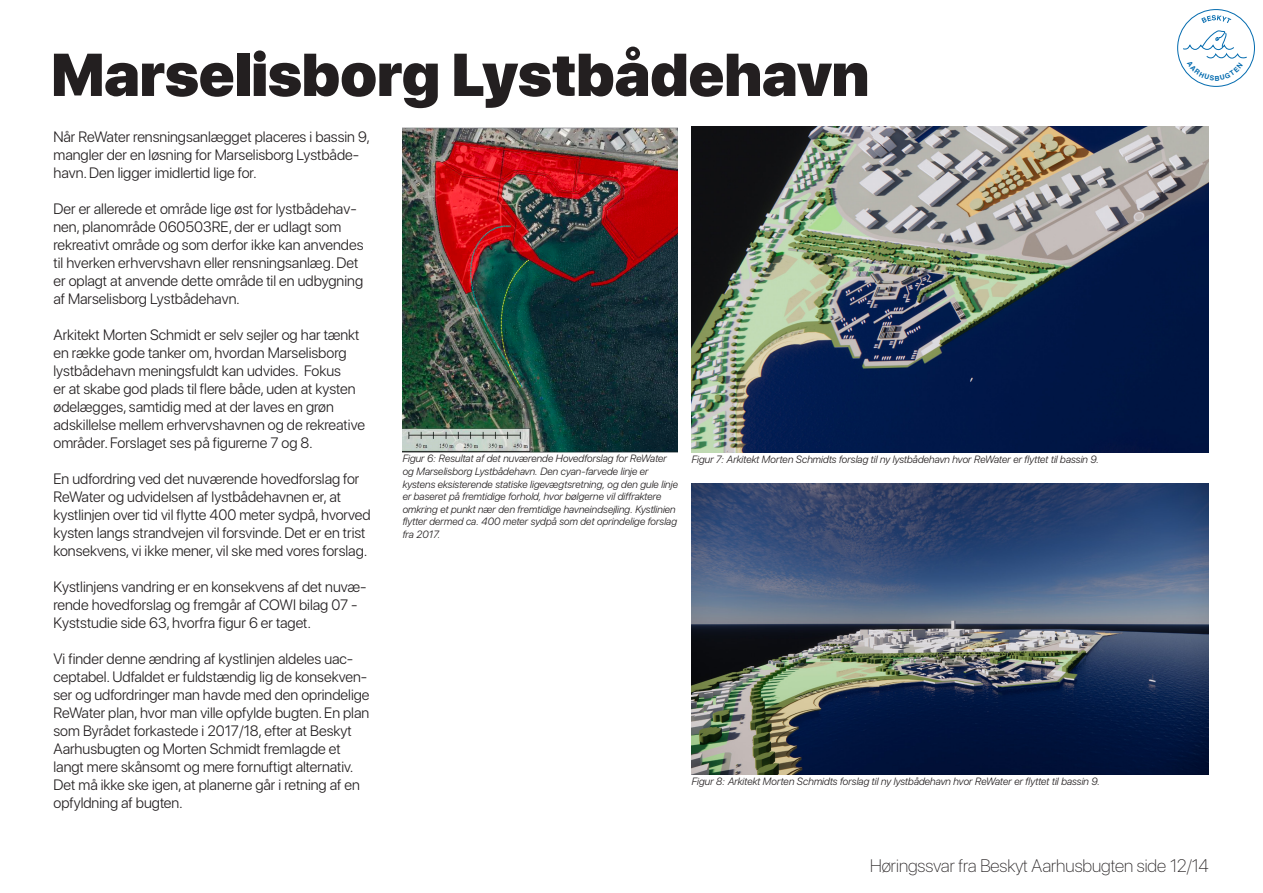
<style>
.page{position:relative;width:1263px;height:893px;background:#fff}
.page>*{position:absolute;margin:0;border:0;box-sizing:border-box;transform-origin:0 0}
.t1{font:900 60px "SF Pro Display";color:#231f20}
.t2{font:100 18px "SF Pro Display";color:#231f20}
.t3{font:300 15px/18px "SF Pro Display";color:#231f20}
.t4{font:italic 300 10.5px/12.6px "SF Pro Display";color:#231f20}
</style>
<div class="page">
<div style="left:1177px;top:9px;width:78px;height:78px;border:1px solid #036baf;border-radius:50%"></div>
<img style="left:691px;top:484px;width:518px;height:291px">
<img style="left:691px;top:127px;width:518px;height:325px">
<img style="left:402px;top:128px;width:276px;height:324px">
<svg style="left:1182px;top:15px;width:65px;height:66px"></svg>
<p class="t1" style="left:51px;top:40px;width:820px">Marselisborg Lystbådehavn</p>
<p class="t3" style="left:54px;top:128px;width:318px">Når ReWater rensningsanlægget placeres i bassin 9, mangler der en løsning for Marselisborg Lystbåde&shy;havn. Den ligger imidlertid lige for.</p>
<p class="t3" style="left:54px;top:200px;width:311px">Der er allerede et område lige øst for lystbådehav&shy;nen, planområde 060503RE, der er udlagt som rekreativt område og som derfor ikke kan anvendes til hverken erhvervshavn eller rensningsanlæg. Det er oplagt at anvende dette område til en udbygning af Marselisborg Lystbådehavn.</p>
<p class="t3" style="left:54px;top:326px;width:313px">Arkitekt Morten Schmidt er selv sejler og har tænkt en række gode tanker om, hvordan Marselisborg lystbådehavn meningsfuldt kan udvides. Fokus<br>er at skabe god plads til flere både, uden at kysten ødelægges, samtidig med at der laves en grøn adskillelse mellem erhvervshavnen og de rekreative områder. Forslaget ses på figurerne 7 og 8.</p>
<p class="t3" style="left:54px;top:470px;width:319px">En udfordring ved det nuværende hovedforslag for ReWater og udvidelsen af lystbådehavnen er, at kystlinjen over tid vil flytte 400 meter sydpå, hvorved kysten langs strandvejen vil forsvinde. Det er en trist konsekvens, vi ikke mener, vil ske med vores forslag.</p>
<p class="t3" style="left:54px;top:578px;width:315px">Kystlinjens vandring er en konsekvens af det nuvæ&shy;rende hovedforslag og fremgår af COWI bilag 07 -<br>Kyststudie side 63, hvorfra figur 6 er taget.</p>
<p class="t3" style="left:54px;top:650px;width:317px">Vi finder denne ændring af kystlinjen aldeles uac&shy;ceptabel. Udfaldet er fuldstændig lig de konsekven&shy;ser og udfordringer man havde med den oprindelige ReWater plan, hvor man ville opfylde bugten. En plan som Byrådet forkastede i 2017/18, efter at Beskyt Aarhusbugten og Morten Schmidt fremlagde et langt mere skånsomt og mere fornuftigt alternativ.<br>Det må ikke ske igen, at planerne går i retning af en opfyldning af bugten.</p>
<p class="t4" style="left:402px;top:453px;width:277px">Figur 6: Resultat af det nuværende Hovedforslag for ReWater og Marselisborg Lystbådehavn. Den cyan-farvede linje er kystens eksisterende statiske ligevægtsretning, og den gule linje er baseret på fremtidige forhold, hvor bølgerne vil diffraktere omkring et punkt nær den fremtidige havneindsejling. Kystlinien flytter dermed ca. 400 meter sydpå som det oprindelige forslag fra 2017.</p>
<p class="t4" style="left:691px;top:453px;width:409px">Figur 7: Arkitekt Morten Schmidts forslag til ny lystbådehavn hvor ReWater er flyttet til bassin 9.</p>
<p class="t4" style="left:691px;top:775px;width:410px">Figur 8: Arkitekt Morten Schmidts forslag til ny lystbådehavn hvor ReWater er flyttet til bassin 9.</p>
<p class="t2" style="left:870px;top:853px;width:340px">Høringssvar fra Beskyt Aarhusbugten side 12/14</p>
</div>
